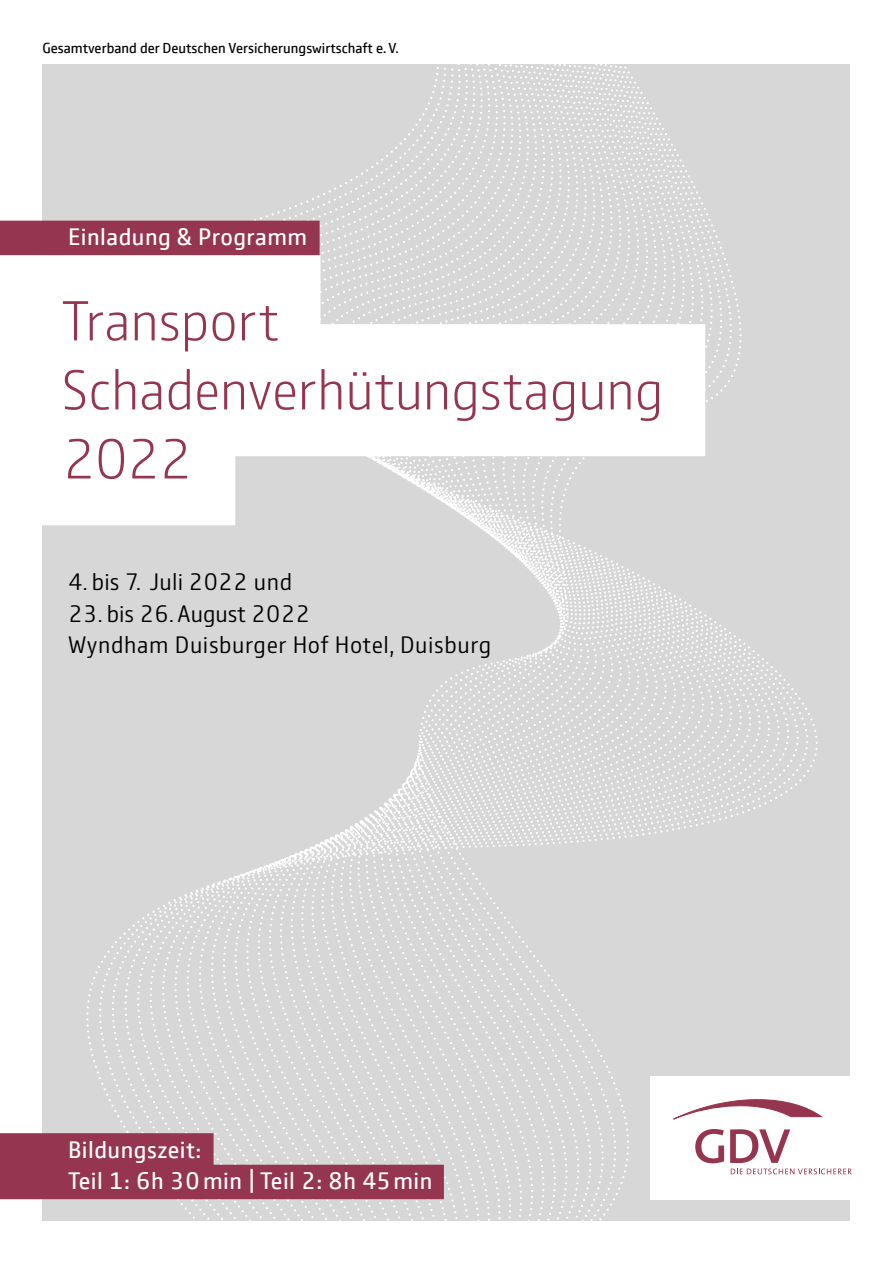
<style>
.page{position:relative;width:893px;height:1263px;background:#fff}
.page>*{position:absolute;margin:0;border:0;box-sizing:border-box;transform-origin:0 0}
.t1{font:200 58.5px/69px "GD Vtype";letter-spacing:-.005em;color:#96354f}
.t2{font:300 24.75px/31.5px "GD Vtype";letter-spacing:.02em;color:#000}
.t3{font:24.75px/31.5px "GD Vtype";letter-spacing:.02em;color:#fff}
.t4{font:15px "GD Vtype";color:#000}
</style>
<div class="page">
<div style="left:43px;top:64px;width:807px;height:1156px;background:#d7d7d7"></div>
<svg style="left:550px;top:138px;width:127px;height:174px"></svg>
<svg style="left:550px;top:123px;width:118px;height:184px"></svg>
<svg style="left:548px;top:107px;width:111px;height:195px"></svg>
<svg style="left:548px;top:92px;width:102px;height:205px"></svg>
<svg style="left:542px;top:77px;width:99px;height:215px"></svg>
<svg style="left:542px;top:66px;width:90px;height:221px"></svg>
<svg style="left:539px;top:65px;width:84px;height:216px"></svg>
<svg style="left:539px;top:64px;width:75px;height:212px"></svg>
<svg style="left:537px;top:64px;width:68px;height:207px"></svg>
<svg style="left:537px;top:64px;width:59px;height:202px"></svg>
<svg style="left:537px;top:64px;width:50px;height:197px"></svg>
<svg style="left:537px;top:64px;width:41px;height:192px"></svg>
<svg style="left:535px;top:64px;width:34px;height:187px"></svg>
<svg style="left:535px;top:64px;width:25px;height:181px"></svg>
<svg style="left:532px;top:64px;width:19px;height:176px"></svg>
<svg style="left:532px;top:64px;width:10px;height:171px"></svg>
<svg style="left:43px;top:874px;width:198px;height:346px"></svg>
<svg style="left:527px;top:520px;width:291px;height:326px"></svg>
<svg style="left:241px;top:64px;width:286px;height:1156px"></svg>
<div style="left:0;top:255px;width:320px;height:132px;background:#fff"></div>
<div style="left:0;top:324px;width:705px;height:132px;background:#fff"></div>
<div style="left:0;top:393px;width:235px;height:132px;background:#fff"></div>
<div style="left:0;top:221px;width:320px;height:34px;background:#96354f"></div>
<div style="left:0;top:1133px;width:214px;height:35px;background:#96354f"></div>
<div style="left:0;top:1165px;width:444px;height:34px;background:#96354f"></div>
<div style="left:651px;top:1076px;width:242px;height:123px;background:#fff"></div>
<svg style="left:673px;top:1099px;width:148px;height:21px"></svg>
<svg style="left:695px;top:1129px;width:29px;height:34px"></svg>
<svg style="left:730px;top:1129px;width:122px;height:45px"></svg>
<p class="t4" style="left:43px;top:37px;width:358px">Gesamtverband der Deutschen Versicherungswirtschaft e. V.</p>
<p class="t3" style="left:68px;top:220px;width:241px">Einladung &amp; Programm</p>
<h1 class="t1" style="left:62px;top:284px;width:603px">Transport<br>Schadenverhütungstagung<br>2022</h1>
<p class="t2" style="left:68px;top:565px;width:226px">4. bis 7. Juli 2022 und</p>
<p class="t2" style="left:68px;top:597px;width:425px">23. bis 26. August 2022<br>Wyndham Duisburger Hof Hotel, Duisburg</p>
<p class="t3" style="left:68px;top:1133px;width:366px">Bildungszeit:<br>Teil 1: 6h 30min | Teil 2: 8h 45min</p>
</div>
